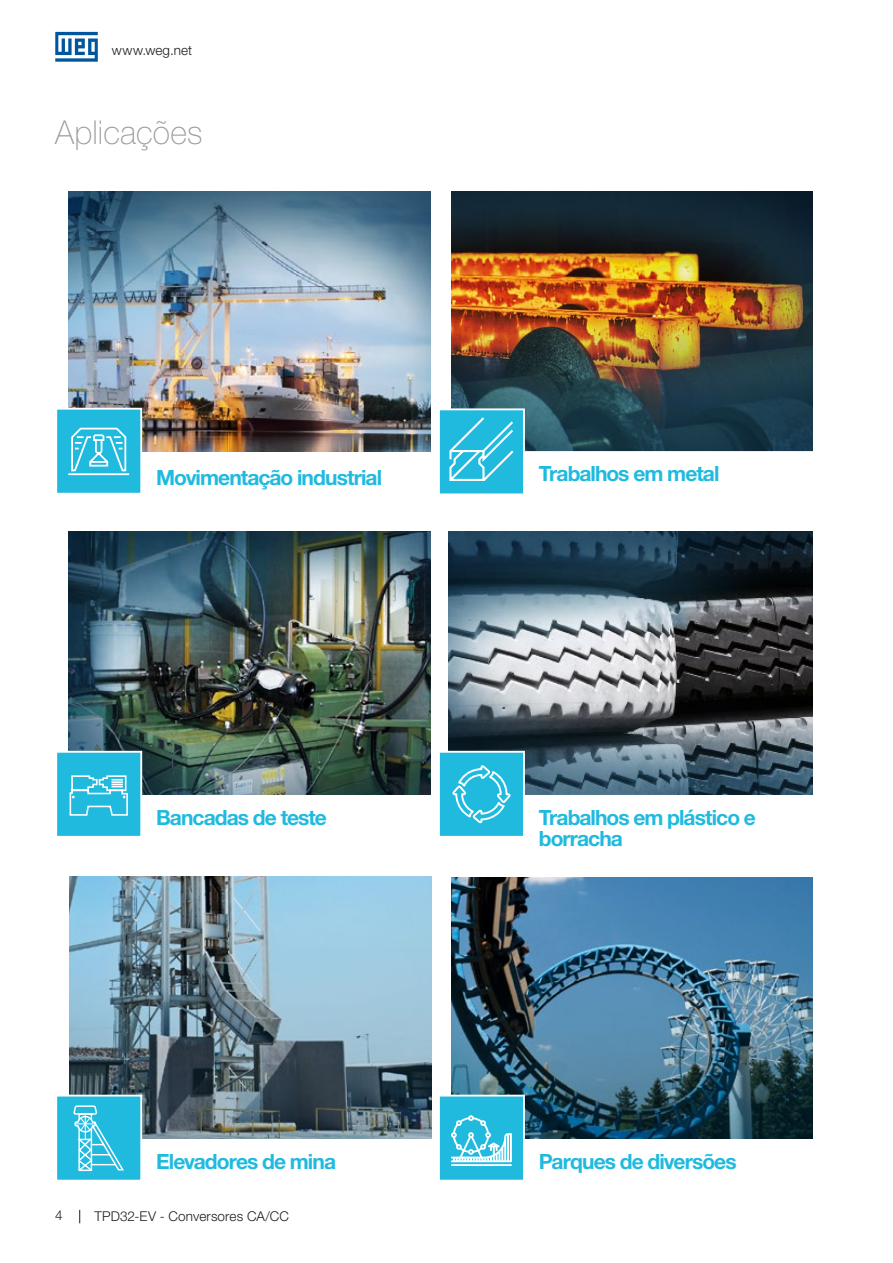
<style>
.page{position:relative;width:893px;height:1263px;background:#fff}
.page>*{position:absolute;margin:0;border:0;box-sizing:border-box;transform-origin:0 0}
.t1{font:100 33px "Helvetica Neue LT Pro";letter-spacing:.005em;color:#9d9d9d}
.t2{font:700 21px/21px "Helvetica Neue LT Pro";letter-spacing:-.045em;color:#20badf}
.t3{font:300 13.5px "Helvetica Neue LT Pro";letter-spacing:.01em;color:#1d1d1b}
</style>
<div class="page">
<svg style="left:79px;top:1210px;width:1px;height:13px"></svg>
<svg style="left:55px;top:32px;width:43px;height:30px"></svg>
<img style="left:70px;top:876px;width:361px;height:262px">
<img style="left:449px;top:531px;width:364px;height:263px">
<img style="left:69px;top:191px;width:361px;height:260px">
<img style="left:69px;top:531px;width:361px;height:263px">
<img style="left:451px;top:877px;width:362px;height:261px">
<img style="left:451px;top:191px;width:362px;height:260px">
<svg style="left:439px;top:407px;width:87px;height:87px;background:#44c3e1"></svg>
<svg style="left:57px;top:407px;width:86px;height:86px;background:#43c3e2"></svg>
<svg style="left:57px;top:750px;width:86px;height:86px;background:#3dc1e1"></svg>
<svg style="left:57px;top:1094px;width:86px;height:86px;background:#42c3e2"></svg>
<svg style="left:439px;top:1094px;width:87px;height:86px;background:#4dc6e3"></svg>
<svg style="left:439px;top:750px;width:87px;height:86px;background:#3fc1e1"></svg>
<p class="t3" style="left:112px;top:42px;width:82px">www.weg.net</p>
<h1 class="t1" style="left:55px;top:112px;width:149px">Aplicações</h1>
<p class="t2" style="left:156px;top:466px;width:227px">Movimentação industrial</p>
<p class="t2" style="left:156px;top:806px;width:172px">Bancadas de teste</p>
<p class="t2" style="left:156px;top:1151px;width:181px">Elevadores de mina</p>
<p class="t3" style="left:55px;top:1207px;width:9px">4</p>
<p class="t3" style="left:95px;top:1208px;width:196px">TPD32-EV - Conversores CA/CC</p>
<p class="t2" style="left:539px;top:462px;width:182px">Trabalhos em metal</p>
<p class="t2" style="left:539px;top:806px;width:219px">Trabalhos em plástico e borracha</p>
<p class="t2" style="left:539px;top:1151px;width:199px">Parques de diversões</p>
</div>
